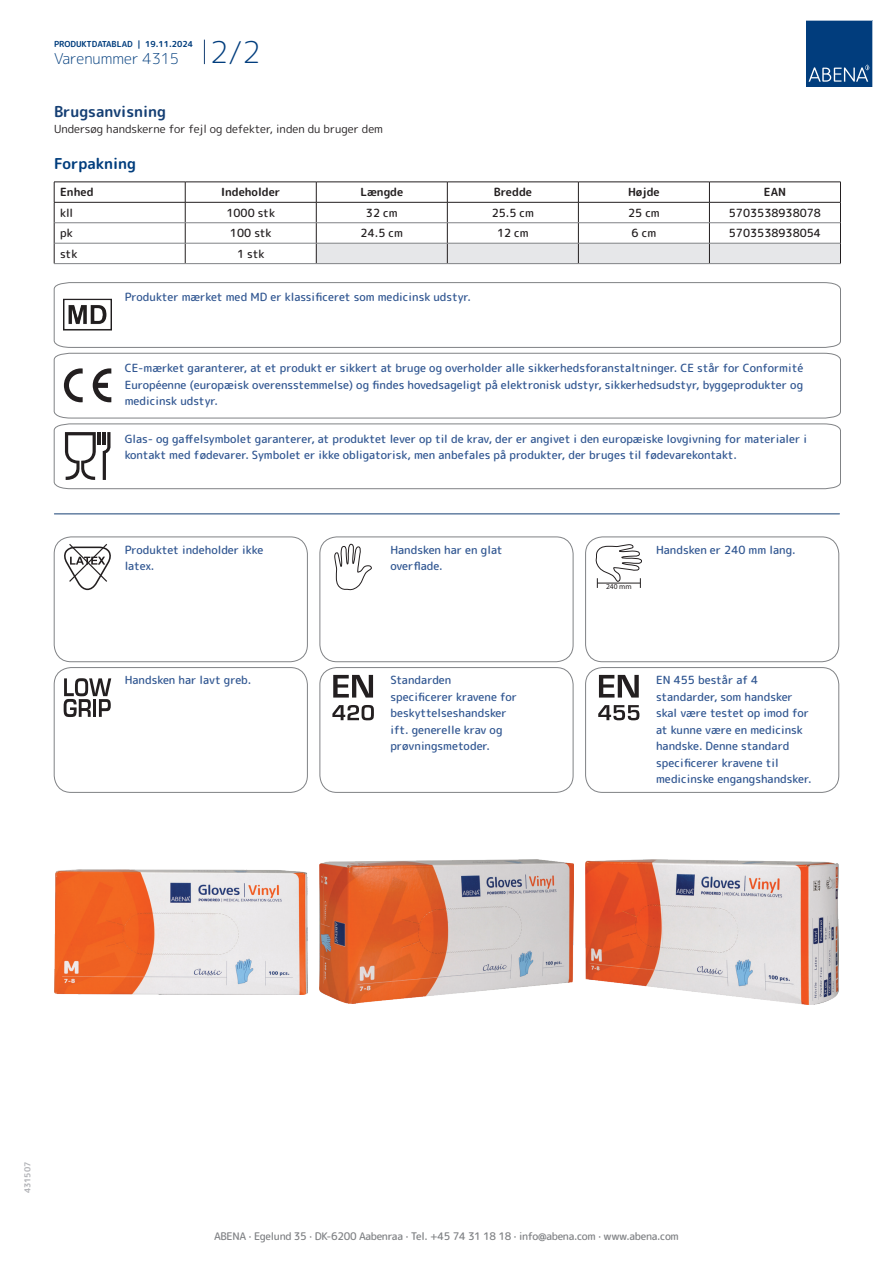
<style>
.page{position:relative;width:893px;height:1263px;background:#fff}
.page>*{position:absolute;margin:0;border:0;box-sizing:border-box;transform-origin:0 0}
.t1{font:300 15px "Rounded Mplus 1 c";color:#013d7d}
.t2{font:700 15px "Rounded Mplus 1 c";color:#153f74}
.t3{font:700 15px "Rounded Mplus 1 c";color:#013d7d}
.t4{font:500 11.25px/16.5px "Rounded Mplus 1 c";color:#305691}
.t5{font:500 11.25px "Rounded Mplus 1 c";color:#231f20}
.t6{font:11.25px "Rounded Mplus 1 c";color:#231f20}
.t7{font:700 11.25px "Rounded Mplus 1 c";color:#231f20}
.t8{font:500 10.5px "Rounded Mplus 1 c";letter-spacing:-.03em;color:#808285}
.t9{font:700 8.25px "Rounded Mplus 1 c";color:#013d7d}
.t10{font:700 8.25px "Rounded Mplus 1 c";color:#b2b3b7}
.t11{font:7.5px "Myriad Pro";color:#231f20}
.s1{font-size:30px}
</style>
<div class="page">
<svg style="left:204px;top:40px;width:1px;height:24px"></svg>
<svg style="left:806px;top:20px;width:67px;height:67px;background:#144b86"></svg>
<hr style="left:54px;top:182px;width:131px;height:1px;background:#231f20">
<hr style="left:185px;top:182px;width:131px;height:1px;background:#231f20">
<hr style="left:54px;top:202px;width:131px;height:1px;background:#231f20">
<hr style="left:185px;top:202px;width:131px;height:1px;background:#231f20">
<svg style="left:54px;top:182px;width:1px;height:81px"></svg>
<svg style="left:185px;top:182px;width:1px;height:81px"></svg>
<svg style="left:316px;top:182px;width:525px;height:81px"></svg>
<hr style="left:54px;top:222px;width:131px;height:1px;background:#808285">
<hr style="left:185px;top:222px;width:131px;height:1px;background:#808285">
<hr style="left:316px;top:222px;width:131px;height:1px;background:#808285">
<hr style="left:447px;top:222px;width:131px;height:1px;background:#808285">
<hr style="left:578px;top:222px;width:131px;height:1px;background:#808285">
<hr style="left:709px;top:222px;width:131px;height:1px;background:#808285">
<hr style="left:54px;top:243px;width:131px;height:1px;background:#808285">
<hr style="left:185px;top:243px;width:131px;height:1px;background:#808285">
<hr style="left:316px;top:243px;width:131px;height:1px;background:#808285">
<hr style="left:447px;top:243px;width:131px;height:1px;background:#808285">
<hr style="left:578px;top:243px;width:131px;height:1px;background:#808285">
<hr style="left:709px;top:243px;width:131px;height:1px;background:#808285">
<hr style="left:54px;top:263px;width:131px;height:1px;background:#808285">
<hr style="left:185px;top:263px;width:131px;height:1px;background:#808285">
<hr style="left:316px;top:263px;width:131px;height:1px;background:#808285">
<hr style="left:447px;top:263px;width:131px;height:1px;background:#808285">
<hr style="left:578px;top:263px;width:131px;height:1px;background:#808285">
<hr style="left:709px;top:263px;width:132px;height:1px;background:#808285">
<svg style="left:54px;top:282px;width:787px;height:66px"></svg>
<svg style="left:54px;top:353px;width:787px;height:65px"></svg>
<svg style="left:54px;top:423px;width:787px;height:66px"></svg>
<hr style="left:54px;top:513px;width:785px;height:1px;background:#153f74">
<svg style="left:64px;top:544px;width:47px;height:46px"></svg>
<div style="left:54px;top:537px;width:254px;height:125px;border:1px solid #808285;border-radius:17px"></div>
<svg style="left:334px;top:544px;width:38px;height:46px"></svg>
<div style="left:320px;top:537px;width:253px;height:125px;border:1px solid #808285;border-radius:17px"></div>
<svg style="left:596px;top:544px;width:46px;height:44px"></svg>
<hr style="left:597px;top:583px;width:43px;height:1px;background:#231f20">
<div style="left:585px;top:537px;width:254px;height:125px;border:1px solid #808285;border-radius:17px"></div>
<svg style="left:64px;top:678px;width:47px;height:39px"></svg>
<div style="left:54px;top:667px;width:254px;height:125px;border:1px solid #808285;border-radius:17px"></div>
<svg style="left:333px;top:675px;width:40px;height:22px"></svg>
<svg style="left:332px;top:705px;width:42px;height:15px"></svg>
<div style="left:320px;top:667px;width:253px;height:125px;border:1px solid #808285;border-radius:17px"></div>
<svg style="left:599px;top:675px;width:40px;height:22px"></svg>
<svg style="left:598px;top:705px;width:41px;height:15px"></svg>
<div style="left:585px;top:667px;width:254px;height:125px;border:1px solid #808285;border-radius:17px"></div>
<img style="left:54px;top:869px;width:253px;height:125px">
<img style="left:320px;top:860px;width:253px;height:144px">
<img style="left:586px;top:859px;width:253px;height:145px">
<p class="t9" style="left:54px;top:38px;width:141px">PRODUKTDATABLAD | 19.11.2024</p>
<h1 class="t1" style="left:54px;top:48px;width:208px">Varenummer 4315 <span class="s1">2/2</span></h1>
<h1 class="t2" style="left:54px;top:101px;width:113px">Brugsanvisning</h1>
<p class="t6" style="left:54px;top:121px;width:331px">Undersøg handskerne for fejl og defekter, inden du bruger dem</p>
<h1 class="t3" style="left:54px;top:153px;width:84px">Forpakning</h1>
<p class="t7" style="left:60px;top:184px;width:35px">Enhed</p>
<p class="t7" style="left:221px;top:184px;width:61px">Indeholder</p>
<p class="t7" style="left:360px;top:184px;width:44px">Længde</p>
<p class="t7" style="left:494px;top:184px;width:40px">Bredde</p>
<p class="t7" style="left:628px;top:184px;width:33px">Højde</p>
<p class="t7" style="left:764px;top:184px;width:24px">EAN</p>
<p class="t5" style="left:60px;top:205px;width:15px">kll</p>
<p class="t5" style="left:226px;top:205px;width:50px">1000 stk</p>
<p class="t5" style="left:366px;top:205px;width:33px">32 cm</p>
<p class="t5" style="left:492px;top:205px;width:44px">25.5 cm</p>
<p class="t5" style="left:628px;top:205px;width:33px">25 cm</p>
<p class="t5" style="left:729px;top:205px;width:94px">5703538938078</p>
<p class="t5" style="left:60px;top:225px;width:14px">pk</p>
<p class="t5" style="left:230px;top:225px;width:43px">100 stk</p>
<p class="t5" style="left:361px;top:225px;width:44px">24.5 cm</p>
<p class="t5" style="left:497px;top:225px;width:33px">12 cm</p>
<p class="t5" style="left:632px;top:225px;width:26px">6 cm</p>
<p class="t5" style="left:729px;top:225px;width:94px">5703538938054</p>
<p class="t5" style="left:60px;top:246px;width:19px">stk</p>
<p class="t5" style="left:237px;top:246px;width:29px">1 stk</p>
<p class="t4" style="left:125px;top:289px;width:348px">Produkter mærket med MD er klassificeret som medicinsk udstyr.</p>
<p class="t4" style="left:125px;top:360px;width:680px;text-align:justify">CE-mærket garanterer, at et produkt er sikkert at bruge og overholder alle sikkerhedsforanstaltninger. CE står for Conformité Européenne (europæisk overensstemmelse) og findes hovedsageligt på elektronisk udstyr, sikkerhedsudstyr, byggeprodukter og medicinsk udstyr.</p>
<p class="t4" style="left:125px;top:430px;width:684px">Glas- og gaffelsymbolet garanterer, at produktet lever op til de krav, der er angivet i den europæiske lovgivning for materialer i kontakt med fødevarer. Symbolet er ikke obligatorisk, men anbefales på produkter, der bruges til fødevarekontakt.</p>
<p class="t4" style="left:125px;top:541px;width:140px">Produktet indeholder ikke latex.</p>
<p class="t4" style="left:390px;top:541px;width:114px">Handsken har en glat overflade.</p>
<p class="t4" style="left:656px;top:541px;width:141px">Handsken er 240 mm lang.</p>
<p class="t11" style="left:606px;top:582px;width:27px">240 mm</p>
<p class="t4" style="left:125px;top:672px;width:128px">Handsken har lavt greb.</p>
<p class="t4" style="left:390px;top:672px;width:128px">Standarden<br>specificerer kravene for beskyttelseshandsker ift. generelle krav og prøvningsmetoder.</p>
<p class="t4" style="left:656px;top:672px;width:157px">EN 455 består af 4 standarder, som handsker skal være testet op imod for at kunne være en medicinsk handske. Denne standard specificerer kravene til medicinske engangshandsker.</p>
<p class="t10" style="left:22px;top:1193px;width:33px;rotate:-90deg">431507</p>
<p class="t8" style="left:214px;top:1229px;width:466px">ABENA · Egelund 35 · DK-6200 Aabenraa · Tel. +45 74 31 18 18 · info@abena.com · www.abena.com</p>
</div>
